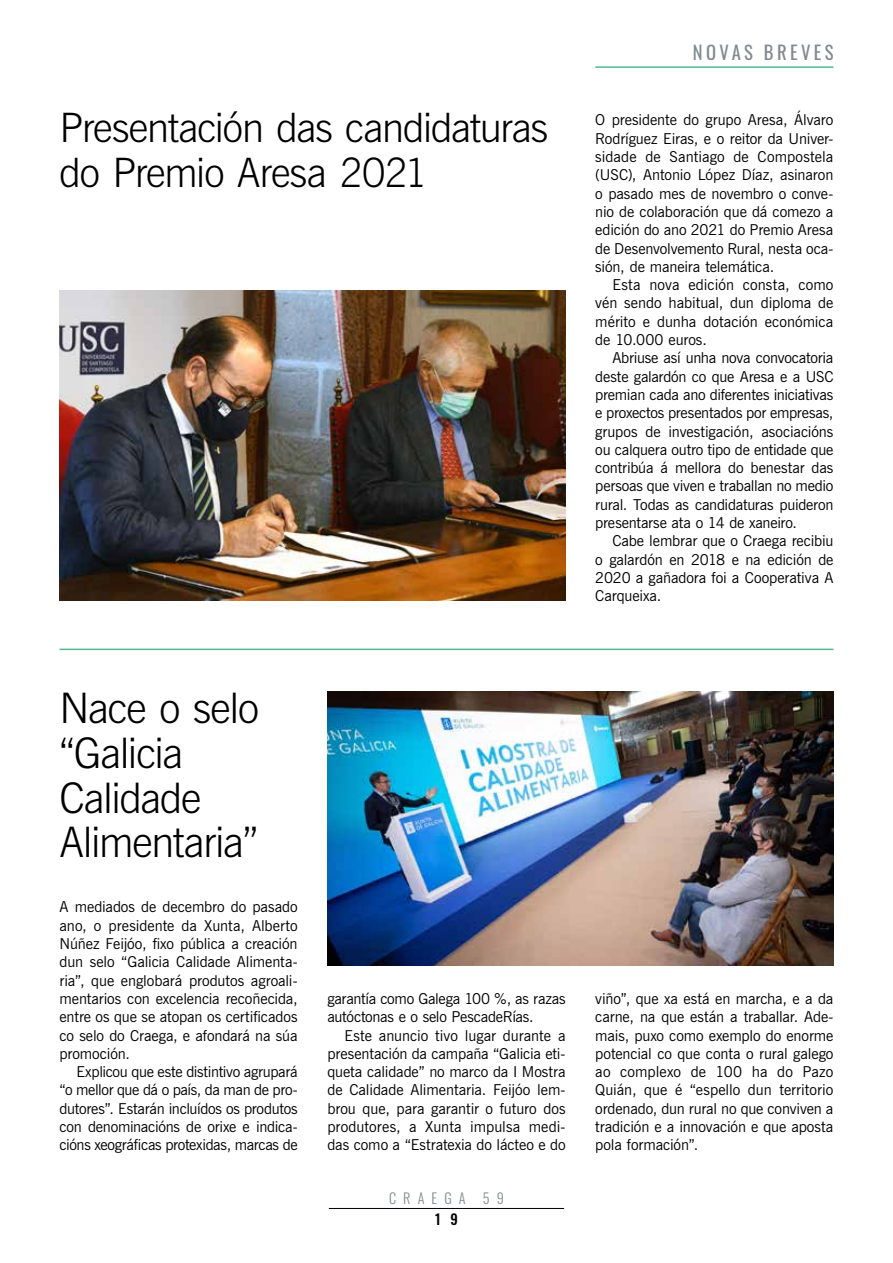
<style>
.page{position:relative;width:893px;height:1263px;background:#fff}
.page>*{position:absolute;margin:0;border:0;box-sizing:border-box;transform-origin:0 0}
.t1{font:300 42px/45px "News Gothic BT";letter-spacing:-.035em;color:#000}
.t2{font:300 40.5px/45px "News Gothic BT";letter-spacing:-.03em;color:#000}
.t3{font:18.6px "Oswald";letter-spacing:.18em;color:#828a90}
.t4{font:15px/18.3px "News Gothic BT";letter-spacing:-.01em;color:#000;text-align:justify}
.t5{font:300 14.25px "Oswald";letter-spacing:.5em;color:#828a90}
.t6{font:500 14.25px "Oswald";color:#000}
</style>
<div class="page">
<hr style="left:329px;top:1208px;width:235px;height:1px;background:#000">
<img style="left:60px;top:290px;width:506px;height:310px">
<hr style="left:595px;top:66px;width:238px;height:2px;background:#55b891">
<img style="left:327px;top:691px;width:506px;height:275px">
<hr style="left:60px;top:649px;width:773px;height:1px;background:#55b891">
<h2 class="t2" style="left:60px;top:104px;width:490px">Presentación das candidaturas do Premio Aresa 2021</h2>
<p class="t3" style="left:693px;top:36px;width:142px">NOVAS BREVES</p>
<p class="t4" style="left:595px;top:111px;width:240px">O presidente do grupo Aresa, Álvaro Rodríguez Eiras, e o reitor da Univer&shy;sidade de Santiago de Compostela (USC), Antonio López Díaz, asinaron o pasado mes de novembro o conve&shy;nio de colaboración que dá comezo a edición do ano 2021 do Premio Aresa de Desenvolvemento Rural, nesta oca&shy;sión, de maneira telemática.</p>
<p class="t4" style="left:595px;top:276px;width:240px;text-indent:17px">Esta nova edición consta, como vén sendo habitual, dun diploma de mérito e dunha dotación económica de 10.000 euros.</p>
<p class="t4" style="left:595px;top:349px;width:240px;text-indent:17px">Abriuse así unha nova convocatoria deste galardón co que Aresa e a USC premian cada ano diferentes iniciativas e proxectos presentados por empresas, grupos de investigación, asociacións ou calquera outro tipo de entidade que contribúa á mellora do benestar das persoas que viven e traballan no medio rural. Todas as candidaturas puideron presentarse ata o 14 de xaneiro.</p>
<p class="t4" style="left:595px;top:532px;width:240px;text-indent:17px">Cabe lembrar que o Craega recibiu o galardón en 2018 e na edición de 2020 a gañadora foi a Cooperativa A Carqueixa.</p>
<h1 class="t1" style="left:60px;top:685px;width:201px">Nace o selo “Galicia<br>Calidade<br>Alimentaria”</h1>
<p class="t4" style="left:60px;top:898px;width:240px">A mediados de decembro do pasado ano, o presidente da Xunta, Alberto Núñez Feijóo, fixo pública a creación dun selo “Galicia Calidade Alimenta&shy;ria”, que englobará produtos agroali&shy;mentarios con excelencia recoñecida, entre os que se atopan os certificados co selo do Craega, e afondará na súa promoción.</p>
<p class="t4" style="left:60px;top:1062px;width:240px;text-indent:17px">Explicou que este distintivo agrupará “o mellor que dá o país, da man de pro&shy;dutores”. Estarán incluídos os produtos con denominacións de orixe e indica&shy;cións xeográficas protexidas, marcas de</p>
<p class="t4" style="left:327px;top:989px;width:240px">garantía como Galega 100 %, as razas autóctonas e o selo PescadeRías.</p>
<p class="t4" style="left:327px;top:1026px;width:240px;text-indent:17px">Este anuncio tivo lugar durante a presentación da campaña “Galicia eti&shy;queta calidade” no marco da I Mostra de Calidade Alimentaria. Feijóo lem&shy;brou que, para garantir o futuro dos produtores, a Xunta impulsa medi&shy;das como a “Estratexia do lácteo e do</p>
<p class="t5" style="left:389px;top:1185px;width:116px">CRAEGA 59</p>
<p class="t6" style="left:435px;top:1206px;width:24px">1 9</p>
<p class="t4" style="left:595px;top:989px;width:240px">viño”, que xa está en marcha, e a da carne, na que están a traballar. Ade&shy;mais, puxo como exemplo do enorme potencial co que conta o rural galego ao complexo de 100 ha do Pazo Quián, que é “espello dun territorio ordenado, dun rural no que conviven a tradición e a innovación e que aposta pola formación”.</p>
</div>
